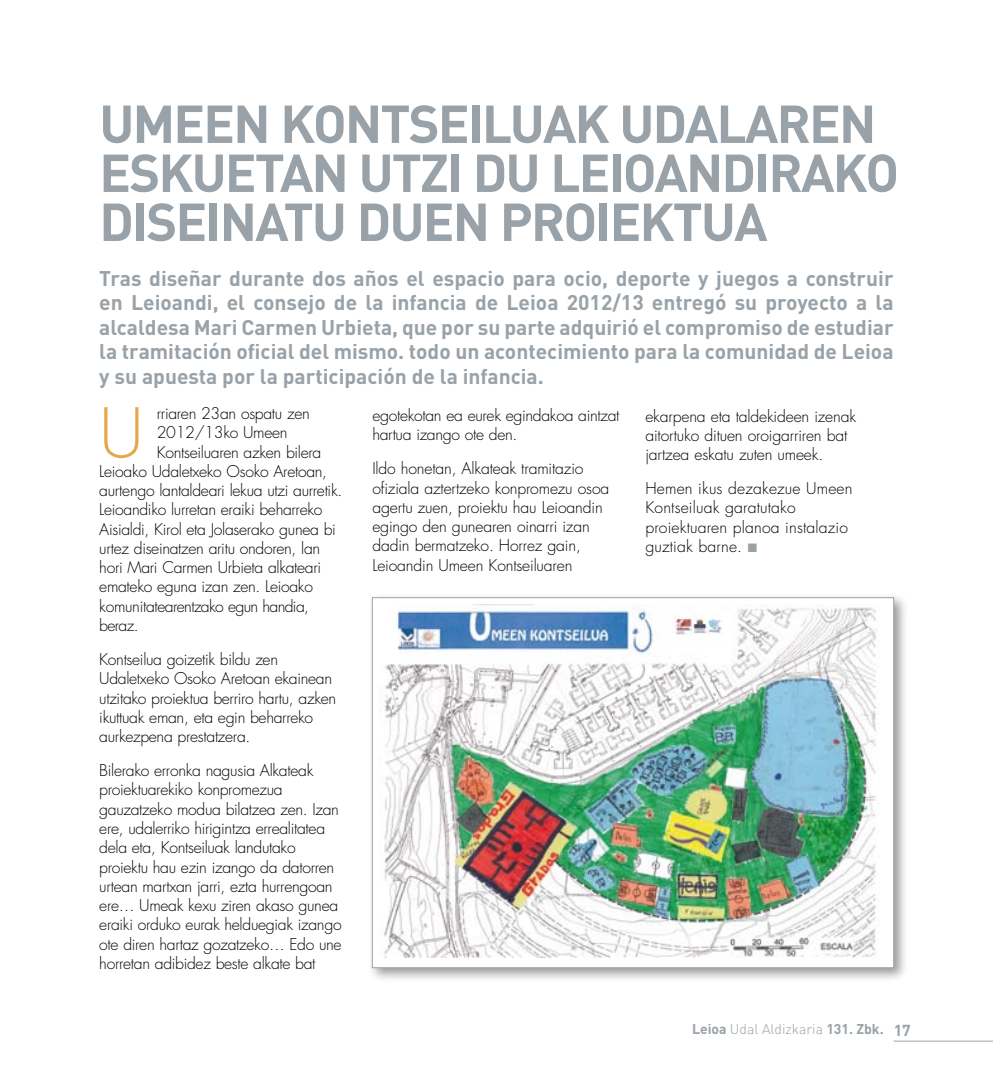
<style>
.page{position:relative;width:993px;height:1092px;background:#fff}
.page>*{position:absolute;margin:0;border:0;box-sizing:border-box;transform-origin:0 0}
.t1{font:300 66.85px "Futura";color:#e7a748}
.t2{font:700 52.5px "DIN";letter-spacing:-.035em;color:#99a2a8}
.t3{font:700 21px/24.5px "DIN";color:#99a2a8;text-align:justify}
.t4{font:300 15.75px/19.2px "Futura";letter-spacing:-.02em;color:#000}
.t5{font:300 15.75px/19.2px "Futura";letter-spacing:.01em;color:#000}
.t6{font:300 15.75px "Futura";letter-spacing:-.04em;color:#000}
.t7{font:300 14px "DIN";color:#99a2a8}
.s1{color:#99a2a8}
.s2{font-weight:700}
.s3{font-weight:700;font-size:15.75px}
</style>
<div class="page">
<hr style="left:893px;top:1040px;width:99px;height:1px;background:#99a2a8">
<div style="left:367px;top:592px;width:541px;height:390px;background:#000;opacity:.4"></div>
<div style="left:372px;top:597px;width:521px;height:370px;background:#fff"></div>
<img style="left:384px;top:604px;width:495px;height:353px">
<h2 class="t2" style="left:99px;top:90px;width:213px">UMEEN KONT</h2>
<h2 class="t2" style="left:408px;top:90px;width:460px">SEI LUAK UDALAREN</h2>
<h2 class="t2" style="left:99px;top:139px;width:186px">ESKUETAN</h2>
<h2 class="t2" style="left:358px;top:139px;width:280px">UTZI DU LEIOANDIRAKO</h2>
<h2 class="t2" style="left:99px;top:188px;width:133px">DISEINAT</h2>
<h2 class="t2" style="left:312px;top:188px;width:456px">U DUEN PROI EKTUA</h2>
<p class="t3" style="left:99px;top:265px;width:795px">Tras diseñar durante dos años el espacio para ocio, deporte y juegos a construir en Leioandi, el consejo de la infancia de Leioa 2012/13 entregó su proyecto a la alcaldesa Mari Carmen Urbieta, que por su parte adquirió el compromiso de estudiar la tramitación oficial del mismo. todo un acontecimiento para la comunidad de Leioa y su apuesta por la participación de la infancia.</p>
<p class="t4" style="left:372px;top:406px;width:249px">egotekotan ea eurek egindakoa aintzat hartua izango ote den.</p>
<p class="t4" style="left:372px;top:459px;width:238px">Ildo honetan, Alkateak tramitazio ofiziala aztertzeko konpromezu osoa agertu zuen, proiektu hau Leioandin egingo den gunearen oinarri izan dadin bermatzeko. Horrez gain, Leioandin Umeen Kontseiluaren</p>
<h1 class="t1" style="left:99px;top:392px;width:46px">U</h1>
<p class="t4" style="left:157px;top:404px;width:154px">rriaren 23an ospatu zen</p>
<p class="t4" style="left:645px;top:406px;width:212px">ekarpena eta taldekideen izenak aitortuko dituen oroigarriren bat jartzea eskatu zuten umeek.</p>
<p class="t5" style="left:645px;top:479px;width:208px">Hemen ikus dezakezue Umeen<br>Kontseiluak garatutako proiektuaren planoa instalazio guztiak barne. <span class="s1">■</span></p>
<p class="t4" style="left:157px;top:423px;width:132px">2012/13ko Umeen</p>
<p class="t4" style="left:157px;top:442px;width:166px">Kontseiluaren azken bilera</p>
<p class="t4" style="left:99px;top:462px;width:229px">Leioako Udaletxeko Osoko Aretoan,</p>
<p class="t4" style="left:99px;top:481px;width:244px">aurtengo lantaldeari lekua utzi aurretik.</p>
<p class="t4" style="left:99px;top:500px;width:224px">Leioandiko lurretan eraiki beharreko</p>
<p class="t4" style="left:99px;top:519px;width:238px">Aisialdi, Kirol eta Jolaserako gunea bi</p>
<p class="t4" style="left:99px;top:539px;width:222px">urtez diseinatzen aritu ondoren, lan</p>
<p class="t4" style="left:99px;top:558px;width:223px">hori Mari Carmen Urbieta alkateari</p>
<p class="t4" style="left:99px;top:577px;width:215px">emateko eguna izan zen. Leioako</p>
<p class="t6" style="left:99px;top:596px;width:211px">komunitatearentzako egun handia,</p>
<p class="t4" style="left:99px;top:616px;width:41px">beraz.</p>
<p class="t4" style="left:99px;top:650px;width:238px">Kontseilua goizetik bildu zen Udaletxeko Osoko Aretoan ekainean utzitako proiektua berriro hartu, azken ikuttuak eman, eta egin beharreko aurkezpena prestatzera.</p>
<p class="t4" style="left:99px;top:761px;width:244px">Bilerako erronka nagusia Alkateak proiektuarekiko konpromezua gauzatzeko modua bilatzea zen. Izan ere, udalerriko hirigintza errealitatea dela eta, Kontseiluak landutako proiektu hau ezin izango da datorren urtean martxan jarri, ezta hurrengoan ere… Umeak kexu ziren akaso gunea eraiki orduko eurak helduegiak izango ote diren hartaz gozatzeko… Edo une horretan adibidez beste alkate bat</p>
<p class="t7" style="left:691px;top:1020px;width:220px"><span class="s2">Leioa</span> Udal Aldizkaria <span class="s2">131. Zbk.</span> <span class="s3">17</span></p>
</div>
